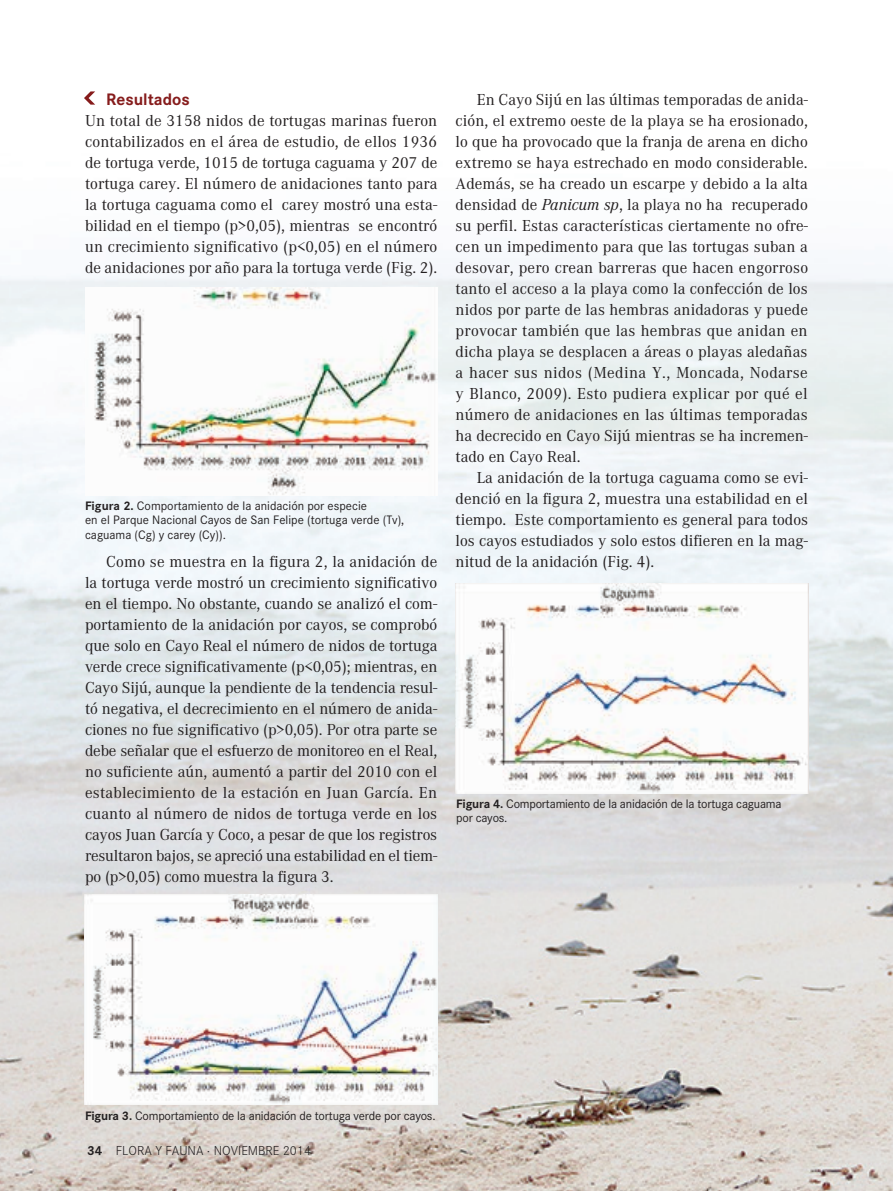
<style>
.page{position:relative;width:893px;height:1191px;background:#fff}
.page>*{position:absolute;margin:0;border:0;box-sizing:border-box;transform-origin:0 0}
.Titulos_interiores{font:700 17.25px "Corporate S";color:#861c1c}
.Inicio_Capitular{font:16.5px/21px "Corporate A";color:#231f20;text-align:justify}
.Subt{font:300 13.5px "Corporate S";color:#231f20}
.Subt-2{font:700 13.5px "Corporate S";color:#231f20}
.Pie_de_fotos{font:12.75px/14.2px "Corporate S";letter-spacing:-.015em;color:#231f20}
.s1{font-weight:700}
.s2{font-style:italic}
</style>
<div class="page">
<img style="left:0;top:269px;width:893px;height:922px">
<img style="left:85px;top:287px;width:352px;height:208px">
<img style="left:85px;top:894px;width:352px;height:210px">
<img style="left:456px;top:583px;width:352px;height:210px">
<svg style="left:84px;top:91px;width:11px;height:14px"></svg>
<p class="Titulos_interiores" style="left:106px;top:89px;width:85px">Resultados</p>
<p class="Inicio_Capitular" style="left:85px;top:110px;width:354px">Un total de 3158 nidos de tortugas marinas fueron contabilizados en el área de estudio, de ellos 1936 de tortuga verde, 1015 de tortuga caguama y 207 de tortuga carey. El número de anidaciones tanto para la tortuga caguama como el carey mostró una esta&shy;bilidad en el tiempo (p&gt;0,05), mientras se encontró un crecimiento significativo (p&lt;0,05) en el número de anidaciones por año para la tortuga verde (Fig. 2).</p>
<p class="Pie_de_fotos" style="left:85px;top:499px;width:283px"><span class="s1">Figura 2.</span> Comportamiento de la anidación por especie</p>
<p class="Pie_de_fotos" style="left:85px;top:513px;width:321px">en el Parque Nacional Cayos de San Felipe (tortuga verde (Tv), caguama (Cg) y carey (Cy)).</p>
<p class="Inicio_Capitular" style="left:85px;top:551px;width:354px;text-indent:21px">Como se muestra en la figura 2, la anidación de la tortuga verde mostró un crecimiento significativo en el tiempo. No obstante, cuando se analizó el com&shy;portamiento de la anidación por cayos, se comprobó que solo en Cayo Real el número de nidos de tortuga verde crece significativamente (p&lt;0,05); mientras, en Cayo Sijú, aunque la pendiente de la tendencia resul&shy;tó negativa, el decrecimiento en el número de anida&shy;ciones no fue significativo (p&gt;0,05). Por otra parte se debe señalar que el esfuerzo de monitoreo en el Real, no suficiente aún, aumentó a partir del 2010 con el establecimiento de la estación en Juan García. En cuanto al número de nidos de tortuga verde en los cayos Juan García y Coco, a pesar de que los registros resultaron bajos, se apreció una estabilidad en el tiem&shy;po (p&gt;0,05) como muestra la figura 3.</p>
<p class="Inicio_Capitular" style="left:456px;top:90px;width:354px;text-indent:21px">En Cayo Sijú en las últimas temporadas de anida&shy;ción, el extremo oeste de la playa se ha erosionado, lo que ha provocado que la franja de arena en dicho extremo se haya estrechado en modo considerable.<br>Además, se ha creado un escarpe y debido a la alta densidad de <span class="s2">Panicum sp</span>, la playa no ha recuperado su perfil. Estas características ciertamente no ofre&shy;cen un impedimento para que las tortugas suban a desovar, pero crean barreras que hacen engorroso tanto el acceso a la playa como la confección de los nidos por parte de las hembras anidadoras y puede provocar también que las hembras que anidan en dicha playa se desplacen a áreas o playas aledañas a hacer sus nidos (Medina Y., Moncada, Nodarse y Blanco, 2009). Esto pudiera explicar por qué el número de anidaciones en las últimas temporadas ha decrecido en Cayo Sijú mientras se ha incremen&shy;tado en Cayo Real.</p>
<p class="Inicio_Capitular" style="left:456px;top:468px;width:354px;text-indent:21px">La anidación de la tortuga caguama como se evi&shy;denció en la figura 2, muestra una estabilidad en el tiempo. Este comportamiento es general para todos los cayos estudiados y solo estos difieren en la mag&shy;nitud de la anidación (Fig. 4).</p>
<p class="Pie_de_fotos" style="left:456px;top:797px;width:327px"><span class="s1">Figura 4.</span> Comportamiento de la anidación de la tortuga caguama</p>
<p class="Pie_de_fotos" style="left:456px;top:811px;width:53px">por cayos.</p>
<p class="Pie_de_fotos" style="left:85px;top:1108px;width:352px"><span class="s1">Figura 3.</span> Comportamiento de la anidación de tortuga verde por cayos.</p>
<p class="Subt-2" style="left:87px;top:1143px;width:17px">34</p>
<p class="Subt" style="left:116px;top:1143px;width:197px">FLORA Y FAUNA · NOVIEMBRE 2014</p>
</div>
